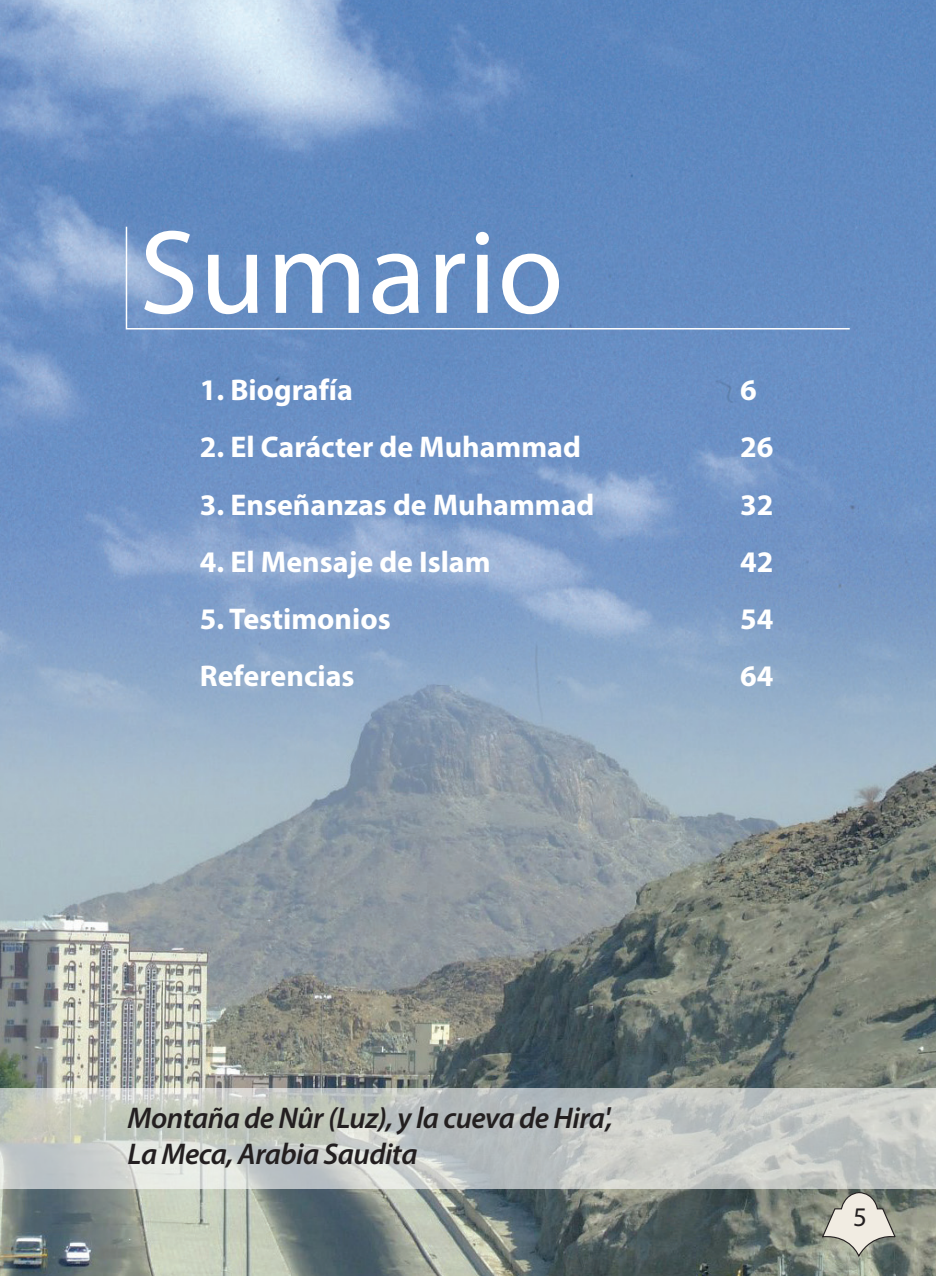
<style>
.page{position:relative;width:936px;height:1276px;background:#fff}
.page>*{position:absolute;margin:0;border:0;box-sizing:border-box;transform-origin:0 0}
.t1{font:120px "Myriad Pro";letter-spacing:.01em;color:#fff}
.t2{font:700 30px "Myriad Pro";color:#fff}
.t3{font:italic 600 30px "Myriad Pro";letter-spacing:-.02em;color:#231f20}
.t4{font:27px "Myriad Pro";color:#231f20}
</style>
<div class="page">
<img style="left:0;top:0;width:935px;height:1276px">
<svg style="left:125px;top:225px;width:726px;height:105px;background:#678ec3"></svg>
<svg style="left:0;top:1088px;width:935px;height:100px;background:#c5c9c6"></svg>
<svg style="left:820px;top:1191px;width:76px;height:71px;background:#afb1a6"></svg>
<p class="t1" style="left:139px;top:199px;width:426px">Sumario</p>
<p class="t2" style="left:200px;top:370px;width:154px">1. Biografía</p>
<p class="t2" style="left:740px;top:370px;width:18px">6</p>
<p class="t2" style="left:200px;top:428px;width:382px">2. El Carácter de Muhammad</p>
<p class="t2" style="left:740px;top:428px;width:35px">26</p>
<p class="t2" style="left:200px;top:485px;width:396px">3. Enseñanzas de Muhammad</p>
<p class="t2" style="left:740px;top:485px;width:35px">32</p>
<p class="t2" style="left:200px;top:542px;width:292px">4. El Mensaje de Islam</p>
<p class="t2" style="left:740px;top:542px;width:35px">42</p>
<p class="t2" style="left:200px;top:599px;width:192px">5. Testimonios</p>
<p class="t2" style="left:740px;top:599px;width:35px">54</p>
<p class="t2" style="left:200px;top:656px;width:156px">Referencias</p>
<p class="t2" style="left:740px;top:656px;width:35px">64</p>
<p class="t3" style="left:128px;top:1099px;width:487px">Montaña de Nûr (Luz), y la cueva de Hira',</p>
<p class="t3" style="left:128px;top:1135px;width:291px">La Meca, Arabia Saudita</p>
<p class="t4" style="left:853px;top:1200px;width:15px">5</p>
</div>
